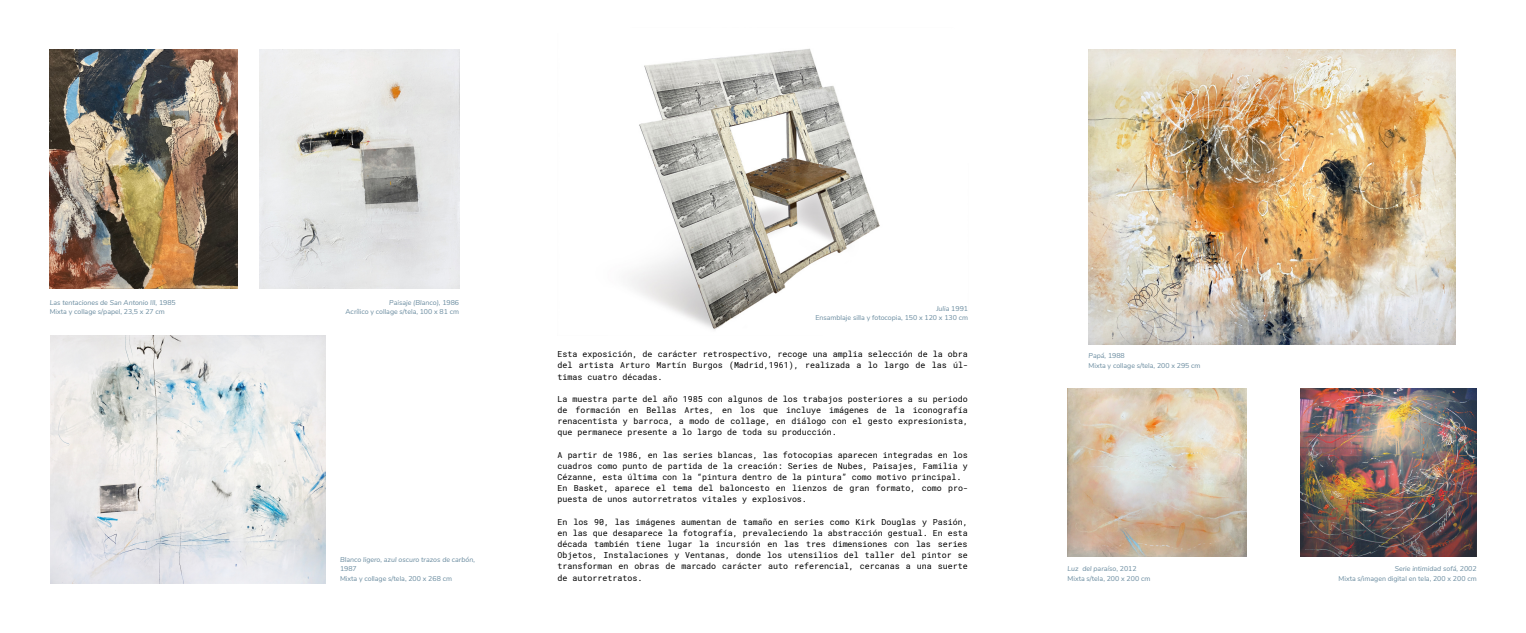
<style>
.page{position:relative;width:1526px;height:633px;background:#fff}
.page>*{position:absolute;margin:0;border:0;box-sizing:border-box;transform-origin:0 0}
.t1{font:8.31px/11.2px "Roboto Mono";color:#000;text-align:justify}
.t2{font:7px/9.4px "Nunito Sans";color:#698b9f}
.t3{font:italic 7px "Nunito Sans";color:#698b9f}
.s1{font-style:italic}
</style>
<div class="page">
<img style="left:50px;top:50px;width:187px;height:238px">
<img style="left:259px;top:50px;width:200px;height:238px">
<img style="left:50px;top:335px;width:275px;height:248px">
<img style="left:630px;top:48px;width:250px;height:282px">
<img style="left:1088px;top:50px;width:367px;height:295px">
<img style="left:1067px;top:388px;width:179px;height:168px">
<img style="left:1300px;top:388px;width:176px;height:168px">
<p class="t2" style="left:50px;top:298px;width:128px"><span class="s1">Las tentaciones de San Antonio III</span>, 1985<br>Mixta y collage s/papel, 23,5 x 27 cm</p>
<p class="t2" style="left:345px;top:298px;width:115px;text-align:right"><span class="s1">Paisaje (Blanco)</span>, 1986<br>Acrílico y collage s/tela, 100 x 81 cm</p>
<p class="t3" style="left:340px;top:555px;width:136px">Blanco ligero, azul oscuro trazos de carbón,</p>
<p class="t2" style="left:340px;top:564px;width:113px">1987<br>Mixta y collage s/tela, 200 x 268 cm</p>
<p class="t2" style="left:815px;top:304px;width:154px;text-align:right"><span class="s1">Julia</span> 1991<br>Ensamblaje silla y fotocopia, 150 x 120 x 130 cm</p>
<p class="t1" style="left:557px;top:348px;width:412px">Esta exposición, de carácter retrospectivo, recoge una amplia selección de la obra del artista Arturo Martín Burgos (Madrid,1961), realizada a lo largo de las úl&shy;timas cuatro décadas.</p>
<p class="t1" style="left:557px;top:393px;width:412px">La muestra parte del año 1985 con algunos de los trabajos posteriores a su periodo de formación en Bellas Artes, en los que incluye imágenes de la iconografía renacentista y barroca, a modo de collage, en diálogo con el gesto expresionista, que permanece presente a lo largo de toda su producción.</p>
<p class="t1" style="left:557px;top:449px;width:412px;text-align:left">A partir de 1986, en las series blancas, las fotocopias aparecen integradas en los cuadros como punto de partida de la creación: Series de Nubes, Paisajes, Familia y Cézanne, esta última con la “pintura dentro de la pintura” como motivo principal.<br>En Basket, aparece el tema del baloncesto en lienzos de gran formato, como pro&shy;puesta de unos autorretratos vitales y explosivos.</p>
<p class="t1" style="left:557px;top:516px;width:412px">En los 90, las imágenes aumentan de tamaño en series como Kirk Douglas y Pasión, en las que desaparece la fotografía, prevaleciendo la abstracción gestual. En esta década también tiene lugar la incursión en las tres dimensiones con las series Objetos, Instalaciones y Ventanas, donde los utensilios del taller del pintor se transforman en obras de marcado carácter auto referencial, cercanas a una suerte de autorretratos.</p>
<p class="t2" style="left:1088px;top:351px;width:113px"><span class="s1">Papá,</span> 1988<br>Mixta y collage s/tela, 200 x 295 cm</p>
<p class="t2" style="left:1067px;top:564px;width:84px"><span class="s1">Luz del paraíso</span>, 2012<br>Mixta s/tela, 200 x 200 cm</p>
<p class="t3" style="left:1394px;top:564px;width:83px">Serie intimidad sofá, 2002</p>
<p class="t2" style="left:1338px;top:573px;width:140px">Mixta s/imagen digital en tela, 200 x 200 cm</p>
</div>
